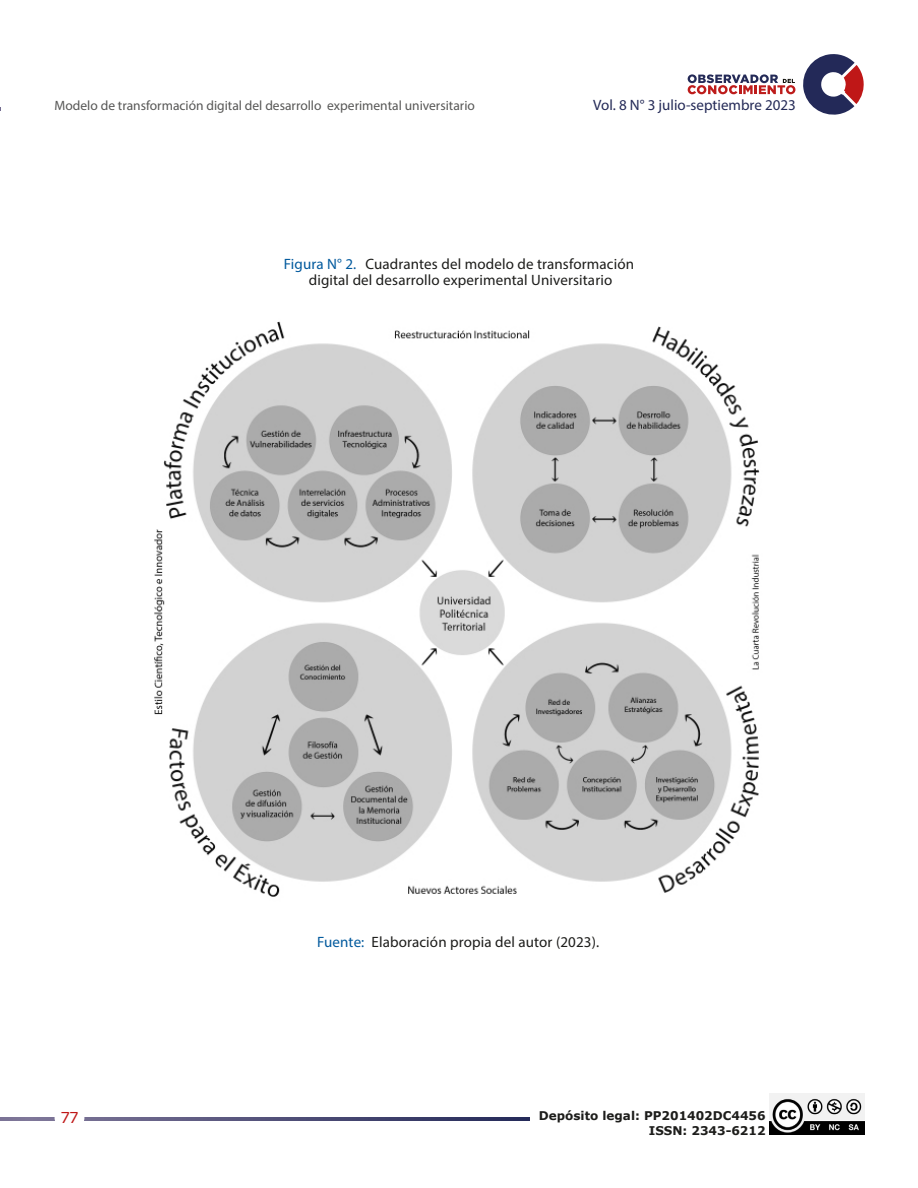
<style>
.page{position:relative;width:918px;height:1188px;background:#fff}
.page>*{position:absolute;margin:0;border:0;box-sizing:border-box;transform-origin:0 0}
.t1{font:15px/16.5px "Myriad Pro";letter-spacing:.01em;color:#1d1d1b;text-align:center}
.t2{font:15px "Myriad Pro";color:#242a57}
.t3{font:15px "Verdana";color:#bf1717}
.t4{font:13.5px "Myriad Pro";color:#575756}
.t5{font:700 12px/14.4px "Verdana";color:#1d1d1b;text-align:right}
.s1{font-weight:700;color:#00599d}
</style>
<div class="page">
<svg style="left:0;top:1118px;width:529px;height:3px"></svg>
<div style="left:55px;top:1103px;width:29px;height:29px;background:#fff;border-radius:50%"></div>
<svg style="left:688px;top:74px;width:107px;height:20px"></svg>
<svg style="left:803px;top:54px;width:61px;height:61px"></svg>
<img style="left:769px;top:1094px;width:96px;height:41px">
<img style="left:154px;top:321px;width:606px;height:576px">
<p class="t4" style="left:55px;top:98px;width:422px">Modelo de transformación digital del desarrollo experimental universitario</p>
<p class="t2" style="left:593px;top:95px;width:204px">Vol. 8 N° 3 julio-septiembre 2023</p>
<p class="t1" style="left:284px;top:255px;width:352px"><span class="s1">Figura N° 2.</span> Cuadrantes del modelo de transformación digital del desarrollo experimental Universitario</p>
<p class="t3" style="left:60px;top:1107px;width:20px">77</p>
<p class="t1" style="left:317px;top:933px;width:284px"><span class="s1">Fuente:</span> Elaboración propia del autor (2023).</p>
<p class="t5" style="left:539px;top:1108px;width:228px">Depósito legal: PP201402DC4456<br>ISSN: 2343-6212</p>
</div>
